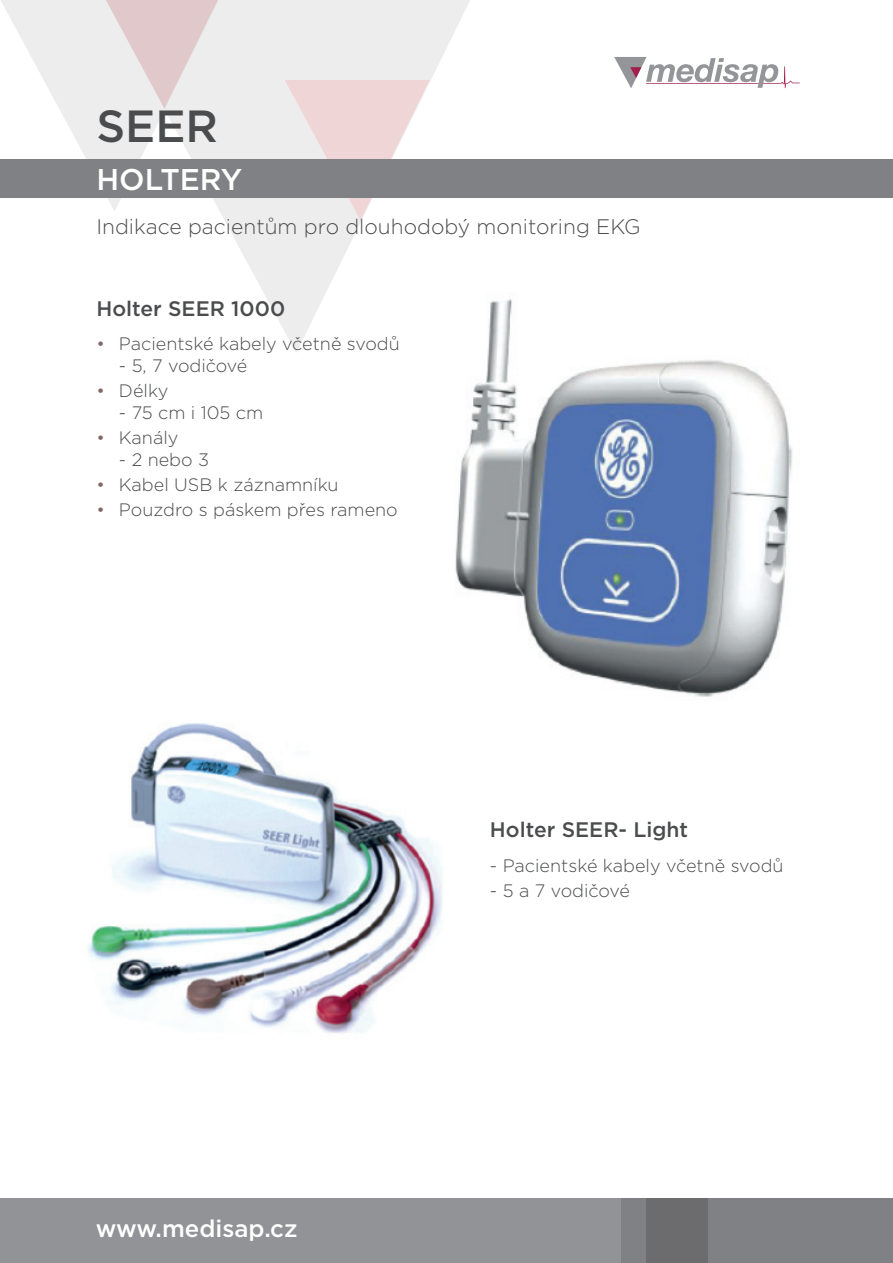
<style>
.page{position:relative;width:893px;height:1263px;background:#fff}
.page>*{position:absolute;margin:0;border:0;box-sizing:border-box;transform-origin:0 0}
.t1{font:500 45px "Gotham";color:#4b4c4d}
.t2{font:500 30px "Gotham";color:#fff}
.t3{font:500 24px "Gotham";color:#fff}
.t4{font:300 21px "Gotham";color:#4b4c4d}
.t5{font:500 21px "Gotham";color:#4b4c4d}
.t6{font:300 18px "Gotham";color:#4b4c4d}
.s1{color:#806765}
</style>
<div class="page">
<svg style="left:220px;top:0;width:250px;height:352px"></svg>
<svg style="left:284px;top:80px;width:146px;height:141px"></svg>
<svg style="left:1px;top:0;width:269px;height:211px;fill:#ededee"></svg>
<svg style="left:77px;top:0;width:168px;height:110px"></svg>
<div style="left:0;top:159px;width:892px;height:39px;background:#7f8184"></div>
<div style="left:0;top:1198px;width:892px;height:65px;background:#919396"></div>
<div style="left:621px;top:1198px;width:271px;height:65px;background:#7f8184"></div>
<div style="left:646px;top:1198px;width:246px;height:65px;background:#6c6c6f"></div>
<div style="left:708px;top:1198px;width:184px;height:65px;background:#7f8184"></div>
<svg style="left:614px;top:57px;width:185px;height:31px"></svg>
<img style="left:436px;top:285px;width:357px;height:412px">
<img style="left:87px;top:723px;width:355px;height:310px">
<h1 class="t1" style="left:96px;top:110px;width:123px">SEER</h1>
<h2 class="t2" style="left:96px;top:168px;width:147px">HOLTERY</h2>
<p class="t4" style="left:96px;top:219px;width:546px">Indikace pacientům pro dlouhodobý monitoring EKG</p>
<p class="t5" style="left:96px;top:300px;width:190px">Holter SEER 1000</p>
<p class="t6" style="left:96px;top:337px;width:305px"><span class="s1">•</span> Pacientské kabely včetně svodů</p>
<p class="t6" style="left:119px;top:359px;width:130px">- 5, 7 vodičové</p>
<p class="t6" style="left:96px;top:384px;width:73px"><span class="s1">•</span> Délky</p>
<p class="t6" style="left:119px;top:406px;width:146px">- 75 cm i 105 cm</p>
<p class="t6" style="left:96px;top:431px;width:83px"><span class="s1">•</span> Kanály</p>
<p class="t6" style="left:119px;top:453px;width:92px">- 2 nebo 3</p>
<p class="t6" style="left:96px;top:478px;width:244px"><span class="s1">•</span> Kabel USB k záznamníku</p>
<p class="t6" style="left:96px;top:503px;width:303px"><span class="s1">•</span> Pouzdro s páskem přes rameno</p>
<p class="t5" style="left:490px;top:822px;width:200px">Holter SEER- Light</p>
<p class="t6" style="left:490px;top:859px;width:295px">- Pacientské kabely včetně svodů</p>
<p class="t6" style="left:490px;top:884px;width:141px">- 5 a 7 vodičové</p>
<h3 class="t3" style="left:96px;top:1219px;width:203px">www.medisap.cz</h3>
</div>
